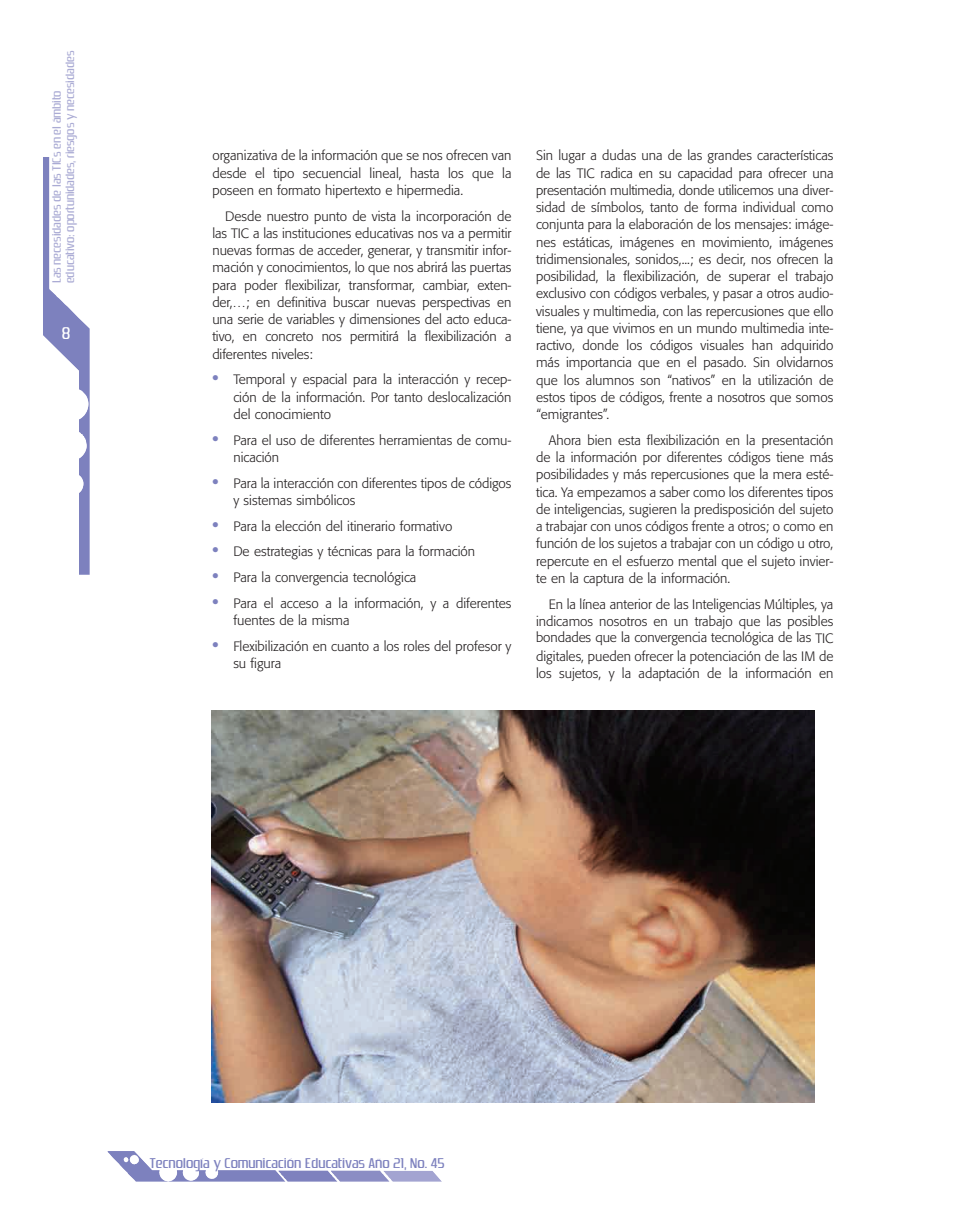
<style>
.page{position:relative;width:961px;height:1231px;background:#fff}
.page>*{position:absolute;margin:0;border:0;box-sizing:border-box;transform-origin:0 0}
.t1{font:18px "Zrnic";color:#fff}
.t2{font:15px "Zrnic";color:#7d81be}
.t3{font:300 13.5px/17.2px "Formata";color:#231f20;text-align:justify}
.t4{font:12.75px/13.5px "Zrnic";color:#aaabd4}
.s1{font-weight:500;font-size:18px;color:#7d81be}
</style>
<div class="page">
<img style="left:108px;top:1151px;width:232px;height:30px">
<img style="left:43px;top:157px;width:47px;height:418px">
<img style="left:212px;top:710px;width:603px;height:392px">
<p class="t4" style="left:50px;top:283px;width:234px;rotate:-90deg">Las necesidades de las TICs en el ámbito educativo: oportunidades, riesgos y necesidades</p>
<h1 class="t1" style="left:62px;top:324px;width:10px">8</h1>
<p class="t3" style="left:212px;top:147px;width:301px">organizativa de la información que se nos ofrecen van desde el tipo secuencial lineal, hasta los que la poseen en formato hipertexto e hipermedia.</p>
<p class="t3" style="left:212px;top:207px;width:301px;text-indent:13px">Desde nuestro punto de vista la incorporación de las TIC a las instituciones educativas nos va a permitir nuevas formas de acceder, generar, y transmitir infor&shy;mación y conocimientos, lo que nos abrirá las puertas para poder flexibilizar, transformar, cambiar, exten&shy;der,…; en definitiva buscar nuevas perspectivas en una serie de variables y dimensiones del acto educa&shy;tivo, en concreto nos permitirá la flexibilización a diferentes niveles:</p>
<p class="t3" style="left:233px;top:371px;width:280px;text-indent:-21px"><span class="s1">•</span> Temporal y espacial para la interacción y recep&shy;ción de la información. Por tanto deslocalización del conocimiento</p>
<p class="t3" style="left:233px;top:431px;width:280px;text-indent:-21px"><span class="s1">•</span> Para el uso de diferentes herramientas de comu&shy;nicación</p>
<p class="t3" style="left:233px;top:474px;width:280px;text-indent:-21px"><span class="s1">•</span> Para la interacción con diferentes tipos de códigos y sistemas simbólicos</p>
<p class="t3" style="left:212px;top:517px;width:241px"><span class="s1">•</span> Para la elección del itinerario formativo</p>
<p class="t3" style="left:212px;top:543px;width:264px"><span class="s1">•</span> De estrategias y técnicas para la formación</p>
<p class="t3" style="left:212px;top:569px;width:205px"><span class="s1">•</span> Para la convergencia tecnológica</p>
<p class="t3" style="left:233px;top:594px;width:280px;text-indent:-21px"><span class="s1">•</span> Para el acceso a la información, y a diferentes fuentes de la misma</p>
<p class="t3" style="left:233px;top:637px;width:280px;text-indent:-21px"><span class="s1">•</span> Flexibilización en cuanto a los roles del profesor y su figura</p>
<p class="t3" style="left:536px;top:147px;width:299px">Sin lugar a dudas una de las grandes características de las TIC radica en su capacidad para ofrecer una presentación multimedia, donde utilicemos una diver&shy;sidad de símbolos, tanto de forma individual como conjunta para la elaboración de los mensajes: imáge&shy;nes estáticas, imágenes en movimiento, imágenes tridimensionales, sonidos,...; es decir, nos ofrecen la posibilidad, la flexibilización, de superar el trabajo exclusivo con códigos verbales, y pasar a otros audio&shy;visuales y multimedia, con las repercusiones que ello tiene, ya que vivimos en un mundo multimedia inte&shy;ractivo, donde los códigos visuales han adquirido más importancia que en el pasado. Sin olvidarnos que los alumnos son “nativos” en la utilización de estos tipos de códigos, frente a nosotros que somos “emigrantes”.</p>
<p class="t3" style="left:536px;top:432px;width:299px;text-indent:13px">Ahora bien esta flexibilización en la presentación de la información por diferentes códigos tiene más posibilidades y más repercusiones que la mera esté&shy;tica. Ya empezamos a saber como los diferentes tipos de inteligencias, sugieren la predisposición del sujeto a trabajar con unos códigos frente a otros; o como en función de los sujetos a trabajar con un código u otro, repercute en el esfuerzo mental que el sujeto invier&shy;te en la captura de la información.</p>
<p class="t3" style="left:536px;top:595px;width:299px;text-align:right">En la línea anterior de las Inteligencias Múltiples, ya indicamos nosotros en un trabajo que las posibles</p>
<p class="t3" style="left:536px;top:628px;width:299px;line-height:18.8px">bondades que la convergencia tecnológica de las TIC digitales, pueden ofrecer la potenciación de las IM de</p>
<p class="t3" style="left:536px;top:664px;width:299px">los sujetos, y la adaptación de la información en</p>
<p class="t2" style="left:150px;top:1155px;width:296px">Tecnología y Comunicación Educativas Año 21, No. 45</p>
</div>
